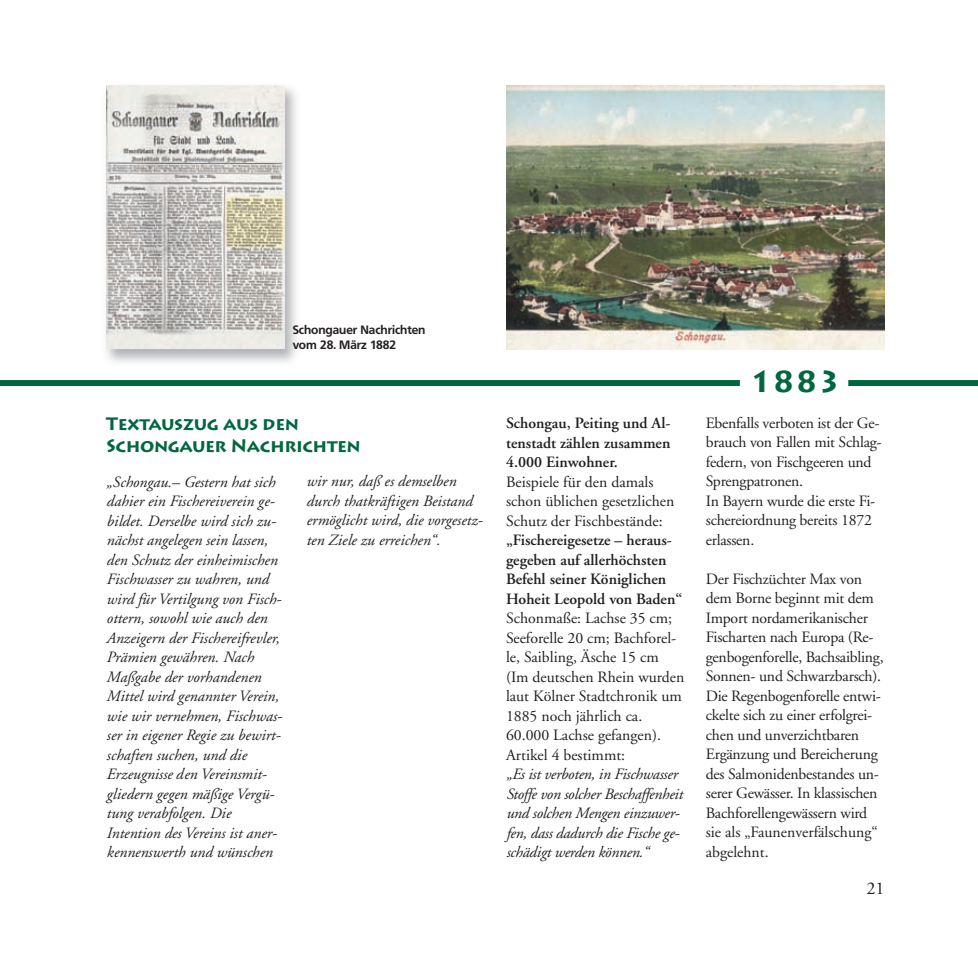
<style>
.page{position:relative;width:978px;height:978px;background:#fff}
.page>*{position:absolute;margin:0;border:0;box-sizing:border-box;transform-origin:0 0}
.t1{font:700 30px "Lithos Pro";color:#00673e}
.t2{font:700 18px/21.6px "Lithos Pro";letter-spacing:-.025em;color:#00673e}
.t3{font:18px "Adobe Garamond";color:#231f20}
.t4{font:15.75px/19.5px "Adobe Garamond";letter-spacing:-.015em;color:#231f20}
.t5{font:italic 15.75px/19.5px "Adobe Garamond";color:#231f20}
.t6{font:600 15.75px/19.5px "Adobe Garamond";color:#231f20;text-align:justify}
.t7{font:700 12px/15px "Frutiger BQ";letter-spacing:-.005em;color:#231f20}
</style>
<div class="page">
<img style="left:0;top:85px;width:978px;height:302px">
<p class="t7" style="left:293px;top:323px;width:134px">Schongauer Nachrichten vom 28. März 1882</p>
<p class="t2" style="left:106px;top:413px;width:256px">Textauszug aus den<br>Schongauer Nachrichten</p>
<p class="t5" style="left:106px;top:473px;width:176px">„Schongau.– Gestern hat sich dahier ein Fischereiverein ge&shy;bildet. Derselbe wird sich zu&shy;nächst angelegen sein lassen, den Schutz der einheimischen<br>Fischwasser zu wahren, und wird für Vertilgung von Fisch&shy;ottern, sowohl wie auch den<br>Anzeigern der Fischereifrevler,<br>Prämien gewähren. Nach<br>Maßgabe der vorhandenen<br>Mittel wird genannter Verein, wie wir vernehmen, Fischwas&shy;ser in eigener Regie zu bewirt&shy;schaften suchen, und die<br>Erzeugnisse den Vereinsmit&shy;gliedern gegen mäßige Vergü&shy;tung verabfolgen. Die<br>Intention des Vereins ist aner&shy;kennenswerth und wünschen</p>
<p class="t5" style="left:306px;top:473px;width:176px">wir nur, daß es demselben durch thatkräftigen Beistand ermöglicht wird, die vorgesetz&shy;ten Ziele zu erreichen“.</p>
<p class="t6" style="left:506px;top:415px;width:166px">Schongau, Peiting und Al&shy;tenstadt zählen zusammen 4.000 Einwohner.</p>
<p class="t4" style="left:506px;top:473px;width:170px">Beispiele für den damals schon üblichen gesetzlichen<br>Schutz der Fischbestände:</p>
<p class="t6" style="left:506px;top:532px;width:178px;text-align:left">„Fischereigesetze – heraus&shy;gegeben auf allerhöchsten<br>Befehl seiner Königlichen<br>Hoheit Leopold von Baden“</p>
<p class="t4" style="left:506px;top:610px;width:180px">Schonmaße: Lachse 35 cm;<br>Seeforelle 20 cm; Bachforel&shy;le, Saibling, Äsche 15 cm (Im deutschen Rhein wurden laut Kölner Stadtchronik um<br>1885 noch jährlich ca.<br>60.000 Lachse gefangen).<br>Artikel 4 bestimmt:</p>
<p class="t5" style="left:506px;top:766px;width:178px">„Es ist verboten, in Fischwasser<br>Stoffe von solcher Beschaffenheit und solchen Mengen einzuwer&shy;fen, dass dadurch die Fische ge&shy;schädigt werden können.“</p>
<h1 class="t1" style="left:749px;top:364px;width:94px">1883</h1>
<p class="t4" style="left:706px;top:415px;width:177px">Ebenfalls verboten ist der Ge&shy;brauch von Fallen mit Schlag&shy;federn, von Fischgeeren und<br>Sprengpatronen.<br>In Bayern wurde die erste Fi&shy;schereiordnung bereits 1872 erlassen.</p>
<p class="t4" style="left:706px;top:571px;width:179px">Der Fischzüchter Max von dem Borne beginnt mit dem<br>Import nordamerikanischer<br>Fischarten nach Europa (Re&shy;genbogenforelle, Bachsaibling,<br>Sonnen- und Schwarzbarsch).<br>Die Regenbogenforelle entwi&shy;ckelte sich zu einer erfolgrei&shy;chen und unverzichtbaren<br>Ergänzung und Bereicherung des Salmonidenbestandes un&shy;serer Gewässer. In klassischen<br>Bachforellengewässern wird sie als „Faunenverfälschung“ abgelehnt.</p>
<p class="t3" style="left:866px;top:881px;width:19px">21</p>
</div>
